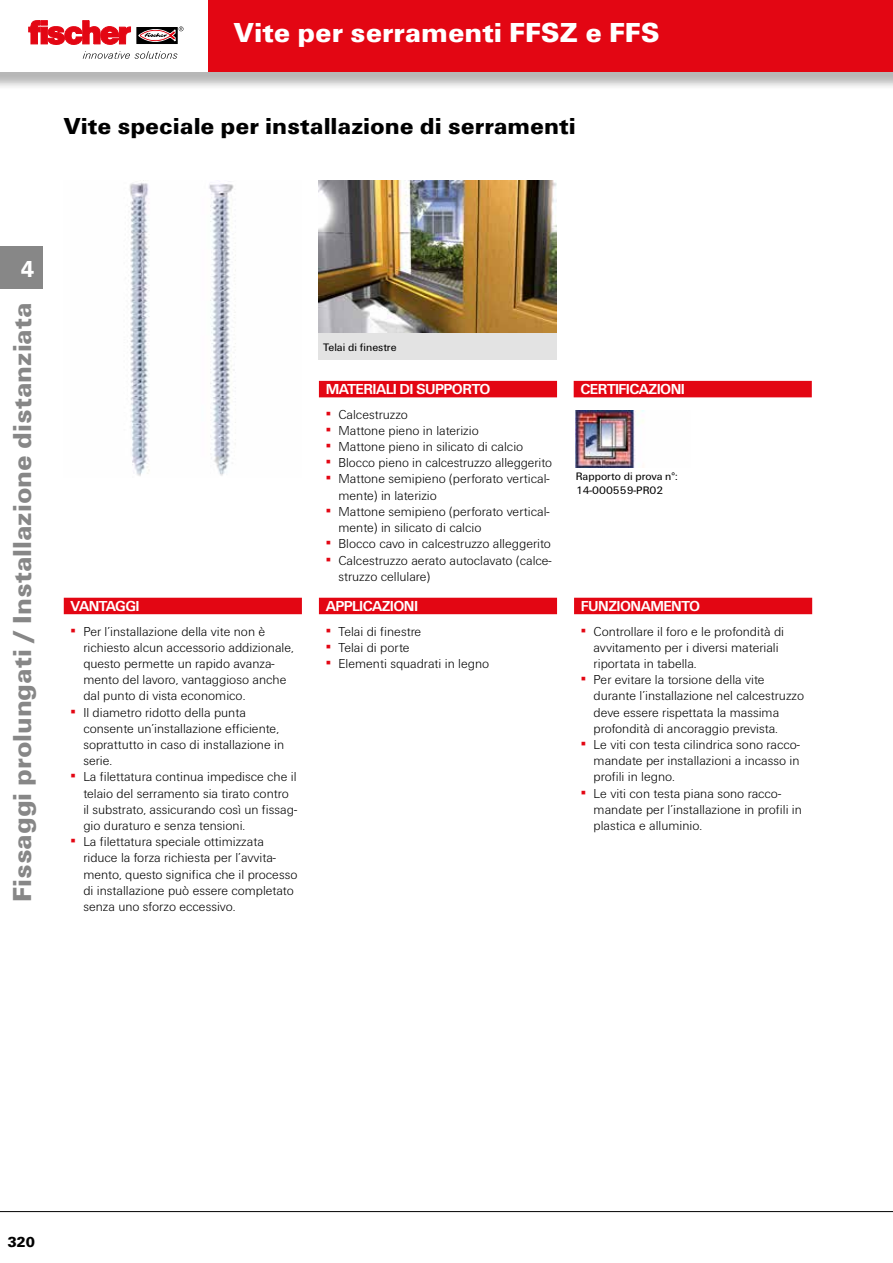
<style>
.page{position:relative;width:893px;height:1263px;background:#fff}
.page>*{position:absolute;margin:0;border:0;box-sizing:border-box;transform-origin:0 0}
.t1{font:900 28.5px "Fi We";color:#fff}
.t2{font:900 27px "Fi We";color:#878787}
.t3{font:900 24px "Fi We";color:#000}
.t4{font:900 24px "Fi We";color:#fff;scale:.88 1}
.t5{font:700 15px "Fi We";letter-spacing:-.04em;color:#fff}
.t6{font:900 15px "Fi We";color:#000}
.t7{font:300 13.5px/16.2px "Fi We";color:#000}
.t8{font:11.25px/13.5px "Fi We";color:#000}
.s1{font-weight:400;color:#e30613}
</style>
<div class="page">
<hr style="left:0;top:1211px;width:893px;height:1px;background:#000">
<div style="left:0;top:247px;width:43px;height:42px;background:#878787"></div>
<div style="left:0;top:0;width:893px;height:91px;background:#000;opacity:.29"></div>
<div style="left:0;top:0;width:893px;height:72px;background:#e30613"></div>
<div style="left:0;top:0;width:208px;height:72px;background:#fff"></div>
<svg style="left:137px;top:27px;width:41px;height:17px"></svg>
<svg style="left:29px;top:21px;width:102px;height:24px"></svg>
<svg style="left:139px;top:26px;width:44px;height:15px"></svg>
<svg style="left:83px;top:51px;width:94px;height:8px"></svg>
<img style="left:576px;top:410px;width:69px;height:57px">
<img style="left:319px;top:180px;width:238px;height:153px">
<img style="left:129px;top:180px;width:107px;height:296px">
<div style="left:64px;top:598px;width:238px;height:16px;background:#e30613"></div>
<div style="left:319px;top:598px;width:238px;height:16px;background:#e30613"></div>
<div style="left:574px;top:598px;width:238px;height:16px;background:#e30613"></div>
<div style="left:319px;top:381px;width:238px;height:16px;background:#e30613"></div>
<div style="left:574px;top:381px;width:238px;height:16px;background:#e30613"></div>
<div style="left:319px;top:333px;width:238px;height:27px;background:#e3e3e3"></div>
<h1 class="t1" style="left:234px;top:16px;width:427px">Vite per serramenti FFSZ e FFS</h1>
<h3 class="t3" style="left:64px;top:113px;width:513px">Vite speciale per installazione di serramenti</h3>
<h3 class="t4" style="left:21px;top:255px;width:16px">4</h3>
<h2 class="t2" style="left:7px;top:902px;width:601px;rotate:-90deg">Fissaggi prolungati / Installazione distanziata</h2>
<p class="t5" style="left:71px;top:597px;width:71px">VANTAGGI</p>
<p class="t7" style="left:83px;top:623px;width:212px;text-indent:-13px"><span class="s1">▪</span> Per l’installazione della vite non è richiesto alcun accessorio addizionale, questo permette un rapido avanza&shy;mento del lavoro, vantaggioso anche dal punto di vista economico.</p>
<p class="t7" style="left:83px;top:704px;width:202px;text-indent:-13px"><span class="s1">▪</span> Il diametro ridotto della punta consente un’installazione efficiente, soprattutto in caso di installazione in serie.</p>
<p class="t7" style="left:83px;top:769px;width:215px;text-indent:-13px"><span class="s1">▪</span> La filettatura continua impedisce che il telaio del serramento sia tirato contro il substrato, assicurando così un fissag&shy;gio duraturo e senza tensioni.</p>
<p class="t7" style="left:83px;top:834px;width:216px;text-indent:-13px"><span class="s1">▪</span> La filettatura speciale ottimizzata riduce la forza richiesta per l’avvita&shy;mento, questo significa che il processo di installazione può essere completato senza uno sforzo eccessivo.</p>
<p class="t8" style="left:323px;top:340px;width:75px">Telai di finestre</p>
<p class="t5" style="left:326px;top:381px;width:166px">MATERIALI DI SUPPORTO</p>
<p class="t7" style="left:326px;top:406px;width:84px"><span class="s1">▪</span> Calcestruzzo</p>
<p class="t7" style="left:326px;top:422px;width:155px"><span class="s1">▪</span> Mattone pieno in laterizio</p>
<p class="t7" style="left:326px;top:439px;width:199px"><span class="s1">▪</span> Mattone pieno in silicato di calcio</p>
<p class="t7" style="left:326px;top:455px;width:228px"><span class="s1">▪</span> Blocco pieno in calcestruzzo alleggerito</p>
<p class="t7" style="left:338px;top:471px;width:213px;text-indent:-13px"><span class="s1">▪</span> Mattone semipieno (perforato vertical&shy;mente) in laterizio</p>
<p class="t7" style="left:338px;top:503px;width:213px;text-indent:-13px"><span class="s1">▪</span> Mattone semipieno (perforato vertical&shy;mente) in silicato di calcio</p>
<p class="t7" style="left:326px;top:536px;width:227px"><span class="s1">▪</span> Blocco cavo in calcestruzzo alleggerito</p>
<p class="t7" style="left:338px;top:552px;width:215px;text-indent:-13px"><span class="s1">▪</span> Calcestruzzo aerato autoclavato (calce&shy;struzzo cellulare)</p>
<p class="t5" style="left:326px;top:597px;width:94px">APPLICAZIONI</p>
<p class="t7" style="left:326px;top:623px;width:97px"><span class="s1">▪</span> Telai di finestre</p>
<p class="t7" style="left:326px;top:639px;width:85px"><span class="s1">▪</span> Telai di porte</p>
<p class="t7" style="left:326px;top:655px;width:165px"><span class="s1">▪</span> Elementi squadrati in legno</p>
<p class="t5" style="left:580px;top:381px;width:106px">CERTIFICAZIONI</p>
<p class="t8" style="left:576px;top:470px;width:104px">Rapporto di prova n°:<br>14-000559-PR02</p>
<p class="t5" style="left:581px;top:597px;width:121px">FUNZIONAMENTO</p>
<p class="t7" style="left:594px;top:623px;width:192px;text-indent:-13px"><span class="s1">▪</span> Controllare il foro e le profondità di avvitamento per i diversi materiali riportata in tabella.</p>
<p class="t7" style="left:594px;top:672px;width:212px;text-indent:-13px"><span class="s1">▪</span> Per evitare la torsione della vite durante l’installazione nel calcestruzzo deve essere rispettata la massima profondità di ancoraggio prevista.</p>
<p class="t7" style="left:594px;top:736px;width:208px;text-align:justify;text-indent:-13px"><span class="s1">▪</span> Le viti con testa cilindrica sono racco&shy;mandate per installazioni a incasso in profili in legno.</p>
<p class="t7" style="left:594px;top:785px;width:210px;text-indent:-13px"><span class="s1">▪</span> Le viti con testa piana sono racco&shy;mandate per l’installazione in profili in plastica e alluminio.</p>
<p class="t6" style="left:7px;top:1234px;width:29px">320</p>
</div>
